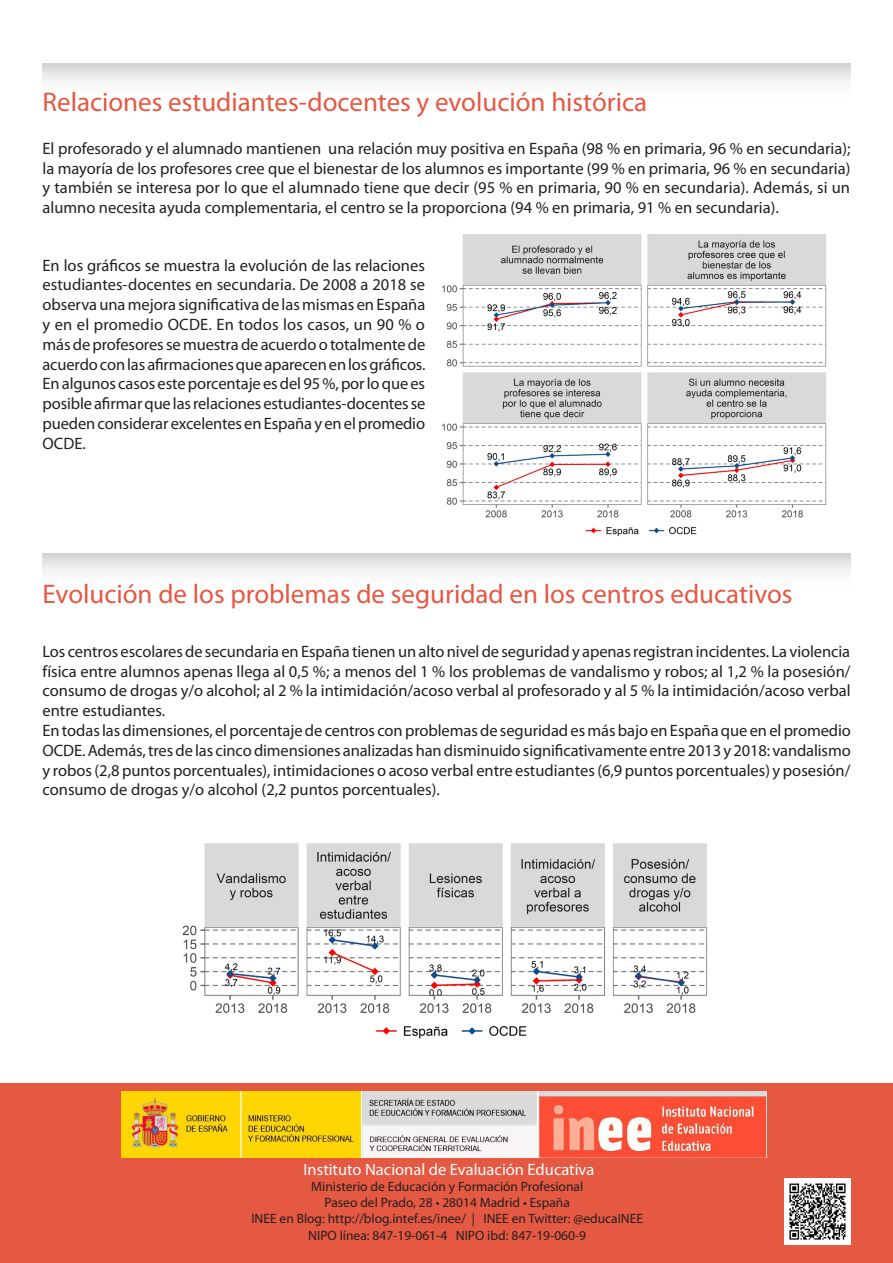
<style>
.page{position:relative;width:893px;height:1263px;background:#fff}
.page>*{position:absolute;margin:0;border:0;box-sizing:border-box;transform-origin:0 0}
.t1{font:27px "Myriad Pro";color:#e55842}
.t2{font:16.5px/19.8px "Myriad Pro";color:#231f20;text-align:justify}
.t3{font:16.5px "Myriad Pro";color:#fff}
.t4{font:13.5px "Myriad Pro";color:#231f20}
</style>
<div class="page">
<div style="left:0;top:1083px;width:893px;height:180px;background:#e55842"></div>
<div style="left:43px;top:64px;width:807px;height:48px;background:linear-gradient(to bottom,#e0e1e3,#fff)"></div>
<img style="left:121px;top:1091px;width:646px;height:66px">
<img style="left:784px;top:1179px;width:66px;height:66px">
<div style="left:43px;top:554px;width:807px;height:48px;background:linear-gradient(to bottom,#e0e1e3,#fff)"></div>
<img style="left:442px;top:234px;width:385px;height:303px">
<img style="left:182px;top:843px;width:525px;height:196px">
<p class="t1" style="left:43px;top:85px;width:606px">Relaciones estudiantes-docentes y evolución histórica</p>
<p class="t2" style="left:43px;top:138px;width:809px">El profesorado y el alumnado mantienen una relación muy positiva en España (98 % en primaria, 96 % en secundaria); la mayoría de los profesores cree que el bienestar de los alumnos es importante (99 % en primaria, 96 % en secundaria) y también se interesa por lo que el alumnado tiene que decir (95 % en primaria, 90 % en secundaria). Además, si un alumno necesita ayuda complementaria, el centro se la proporciona (94 % en primaria, 91 % en secundaria).</p>
<p class="t2" style="left:43px;top:255px;width:384px">En los gráficos se muestra la evolución de las relaciones estudiantes-docentes en secundaria. De 2008 a 2018 se observa una mejora significativa de las mismas en España y en el promedio OCDE. En todos los casos, un 90 % o más de profesores se muestra de acuerdo o totalmente de acuerdo con las afirmaciones que aparecen en los gráficos.<br>En algunos casos este porcentaje es del 95 %, por lo que es posible afirmar que las relaciones estudiantes-docentes se pueden considerar excelentes en España y en el promedio OCDE.</p>
<p class="t1" style="left:43px;top:577px;width:752px">Evolución de los problemas de seguridad en los centros educativos</p>
<p class="t2" style="left:43px;top:641px;width:809px">Los centros escolares de secundaria en España tienen un alto nivel de seguridad y apenas registran incidentes. La violencia física entre alumnos apenas llega al 0,5 %; a menos del 1 % los problemas de vandalismo y robos; al 1,2 % la posesión/ consumo de drogas y/o alcohol; al 2 % la intimidación/acoso verbal al profesorado y al 5 % la intimidación/acoso verbal entre estudiantes.</p>
<p class="t2" style="left:43px;top:720px;width:810px">En todas las dimensiones, el porcentaje de centros con problemas de seguridad es más bajo en España que en el promedio OCDE. Además, tres de las cinco dimensiones analizadas han disminuido significativamente entre 2013 y 2018: vandalismo y robos (2,8 puntos porcentuales), intimidaciones o acoso verbal entre estudiantes (6,9 puntos porcentuales) y posesión/ consumo de drogas y/o alcohol (2,2 puntos porcentuales).</p>
<p class="t3" style="left:304px;top:1159px;width:292px">Instituto Nacional de Evaluación Educativa</p>
<p class="t4" style="left:311px;top:1178px;width:273px">Ministerio de Educación y Formación Profesional</p>
<p class="t4" style="left:325px;top:1194px;width:247px">Paseo del Prado, 28 • 28014 Madrid • España</p>
<p class="t4" style="left:251px;top:1210px;width:393px">INEE en Blog: http://blog.intef.es/inee/ | INEE en Twitter: @educaINEE</p>
<p class="t4" style="left:308px;top:1227px;width:279px">NIPO línea: 847-19-061-4 NIPO ibd: 847-19-060-9</p>
</div>
